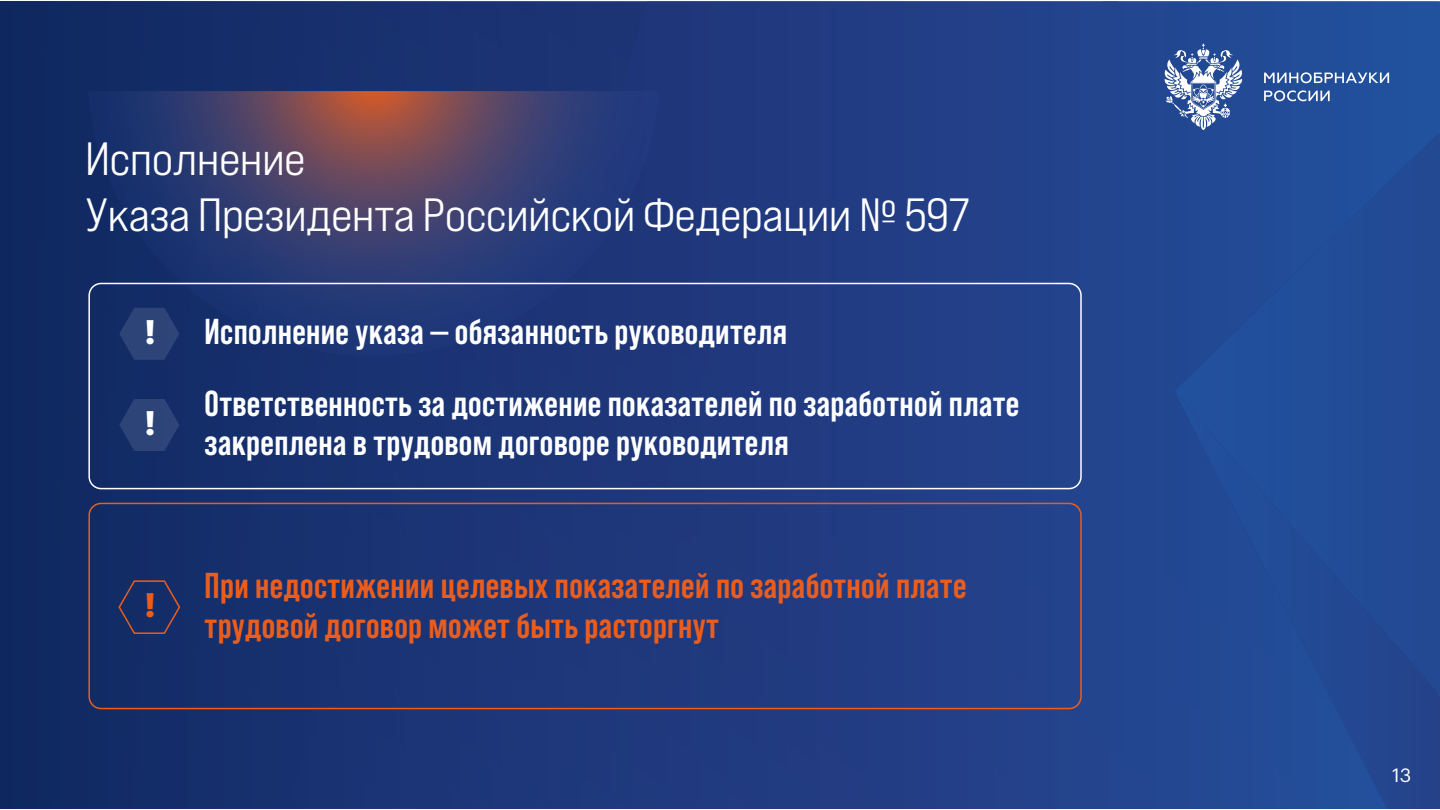
<style>
.page{position:relative;width:1440px;height:810px;background:#fff}
.page>*{position:absolute;margin:0;border:0;box-sizing:border-box;transform-origin:0 0}
.t1{font:500 expanded 46.58px/55.9px "Bebas Neue Pro";letter-spacing:-.015em;color:#fff}
.t2{font:700 36px/72.2px "Bebas Neue Pro";letter-spacing:.01em;color:#fff}
.t3{font:700 36px/39.2px "Bebas Neue Pro";letter-spacing:.01em;color:#eb5d1c}
.t4{font:700 33.38px "Graphik LCG";color:#fff}
.t5{font:700 33.38px "Graphik LCG";color:#eb5d1c}
.t6{font:18.83px "Graphik LCG";color:#fff}
</style>
<div class="page">
<div style="left:0;top:1px;width:1440px;height:808px;background:linear-gradient(to right,#142862,#274d9b)"></div>
<svg style="left:88px;top:91px;width:571px;height:265px;background:#343b6e"></svg>
<svg style="left:1264px;top:72px;width:125px;height:11px"></svg>
<svg style="left:1264px;top:90px;width:66px;height:11px"></svg>
<div style="left:1028px;top:1px;width:215px;height:261px;background:#234690"></div>
<svg style="left:91px;top:91px;width:679px;height:1px"></svg>
<svg style="left:118px;top:579px;width:63px;height:56px;background:#233061"></svg>
<svg style="left:119px;top:399px;width:60px;height:52px;background:#263e74"></svg>
<svg style="left:119px;top:308px;width:60px;height:52px;background:#263d73"></svg>
<div style="left:88px;top:283px;width:994px;height:206px;border:2px solid #fff;border-radius:12px"></div>
<div style="left:88px;top:503px;width:994px;height:206px;border:2px solid #eb5d1c;border-radius:12px"></div>
<p class="t1" style="left:85px;top:130px;width:886px">Исполнение<br>Указа Президента Российской Федерации № 597</p>
<p class="t4" style="left:144px;top:306px;width:13px">!</p>
<p class="t4" style="left:144px;top:397px;width:13px">!</p>
<p class="t5" style="left:144px;top:579px;width:13px">!</p>
<p class="t2" style="left:205px;top:295px;width:816px">Исполнение указа — обязанность руководителя<br>Ответственность за достижение показателей по заработной плате</p>
<p class="t2" style="left:205px;top:406px;width:586px">закреплена в трудовом договоре руководителя</p>
<p class="t3" style="left:205px;top:566px;width:763px">При недостижении целевых показателей по заработной плате трудовой договор может быть расторгнут</p>
<p class="t6" style="left:1392px;top:761px;width:21px">13</p>
</div>
